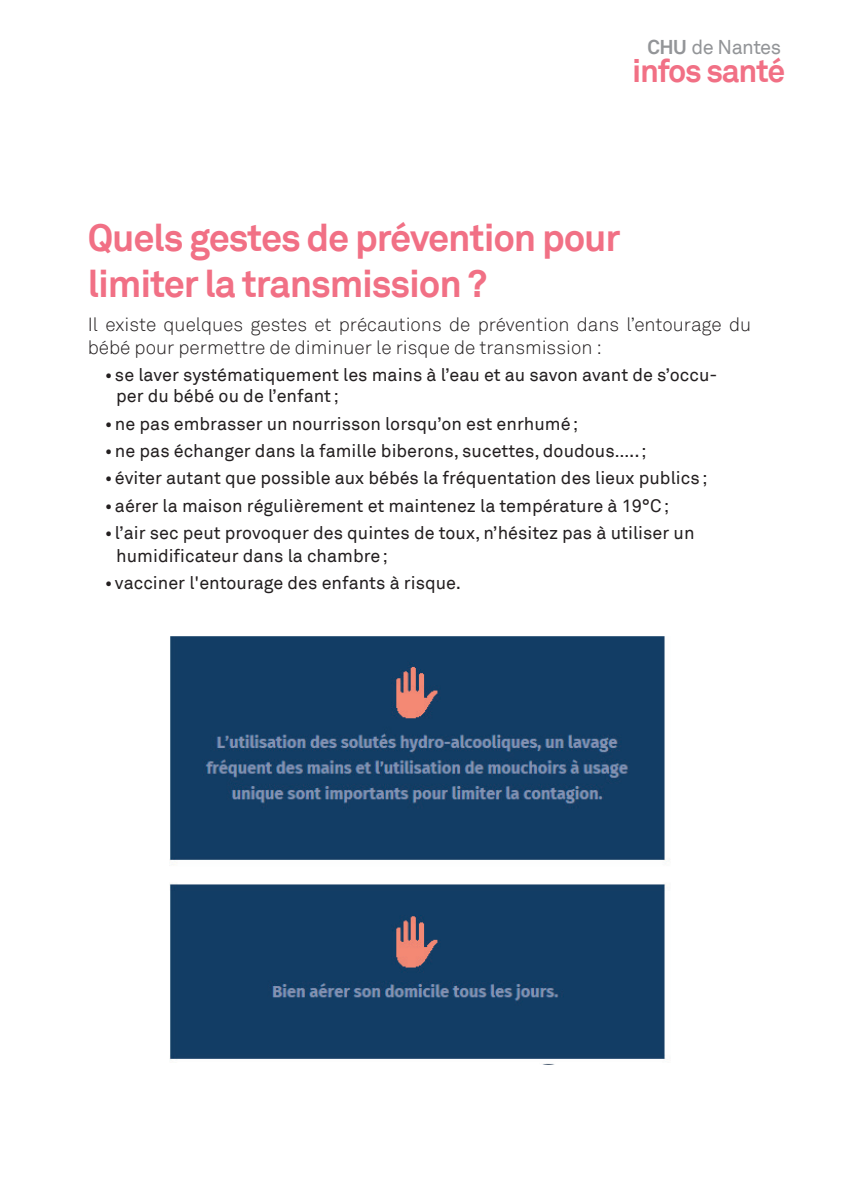
<style>
.page{position:relative;width:842px;height:1191px;background:#fff}
.page>*{position:absolute;margin:0;border:0;box-sizing:border-box;transform-origin:0 0}
.t1{font:700 38px/45.6px "Akkurat";letter-spacing:-.03em;color:#f17085}
.t2{font:700 32px "Akkurat";letter-spacing:-.04em;color:#f17085}
.t3{font:20px "Akkurat";letter-spacing:-.03em;color:#939598}
.t4{font:300 19px/22.8px "Akkurat";color:#231f20}
.t5{font:18px/21.6px "Akkurat";color:#231f20}
.s1{font-weight:700}
</style>
<div class="page">
<img style="left:169px;top:636px;width:497px;height:428px">
<p class="t3" style="left:647px;top:35px;width:135px"><span class="s1">CHU</span> de Nantes</p>
<h2 class="t2" style="left:632px;top:51px;width:155px">infos santé</h2>
<h1 class="t1" style="left:88px;top:215px;width:534px">Quels gestes de prévention pour limiter la transmission ?</h1>
<p class="t4" style="left:88px;top:313px;width:665px">Il existe quelques gestes et précautions de prévention dans l’entourage du bébé pour permettre de diminuer le risque de transmission :</p>
<p class="t5" style="left:116px;top:364px;width:603px;text-indent:-11px">•se laver systématiquement les mains à l’eau et au savon avant de s’occu&shy;per du bébé ou de l’enfant;</p>
<p class="t5" style="left:105px;top:413px;width:475px">•ne pas embrasser un nourrisson lorsqu’on est enrhumé;</p>
<p class="t5" style="left:105px;top:440px;width:543px">•ne pas échanger dans la famille biberons, sucettes, doudous…..;</p>
<p class="t5" style="left:105px;top:467px;width:604px">•éviter autant que possible aux bébés la fréquentation des lieux publics;</p>
<p class="t5" style="left:105px;top:495px;width:566px">• aérer la maison régulièrement et maintenez la température à 19°C ;</p>
<p class="t5" style="left:116px;top:521px;width:580px;line-height:22.8px;text-indent:-11px">• l’air sec peut provoquer des quintes de toux, n’hésitez pas à utiliser un humidificateur dans la chambre ;</p>
<p class="t5" style="left:105px;top:572px;width:358px">• vacciner l'entourage des enfants à risque.</p>
</div>
